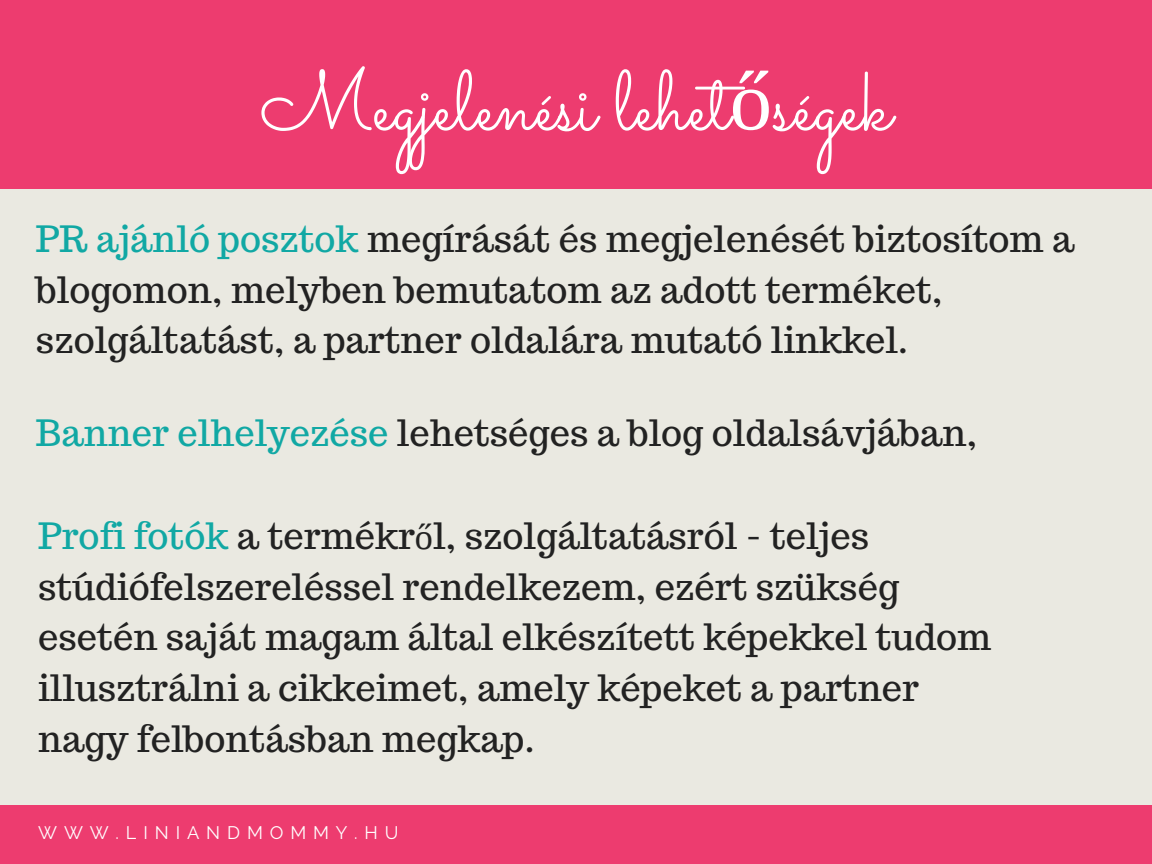
<style>
.page{position:relative;width:1152px;height:864px;background:#eae9e1}
.page>*{position:absolute;margin:0;border:0;box-sizing:border-box;transform-origin:0 0}
.t1{font:84.45px "Sacramento";color:#fff}
.t2{font:36.3px/50.7px "Trocchi";color:#222}
.t3{font:18.15px "Raleway";letter-spacing:.38em;color:#fff}
.s1{font-family:"Liberation Serif"}
.s2{color:#11a8a4}
</style>
<div class="page">
<div style="left:0;top:0;width:1152px;height:189px;background:#ed3c6f"></div>
<div style="left:0;top:806px;width:1152px;height:58px;background:#ed3c6f"></div>
<h1 class="t1" style="left:260px;top:51px;width:633px">Megjelenési lehet<span class="s1">ő</span>ségek</h1>
<p class="t2" style="left:36px;top:213px;width:1040px"><span class="s2">PR ajánló posztok</span> megírását és megjelenését biztosítom a blogomon, melyben bemutatom az adott terméket, szolgáltatást, a partner oldalára mutató linkkel.</p>
<p class="t2" style="left:36px;top:407px;width:943px"><span class="s2">Banner elhelyezése</span> lehetséges a blog oldalsávjában,</p>
<p class="t2" style="left:38px;top:510px;width:955px"><span class="s2">Profi fotók</span> a termékr<span class="s1">ő</span>l, szolgáltatásról - teljes stúdiófelszereléssel rendelkezem, ezért szükség esetén saját magam által elkészített képekkel tudom illusztrálni a cikkeimet, amely képeket a partner nagy felbontásban megkap.</p>
<p class="t3" style="left:38px;top:822px;width:362px">WWW.LINIANDMOMMY.HU</p>
</div>
